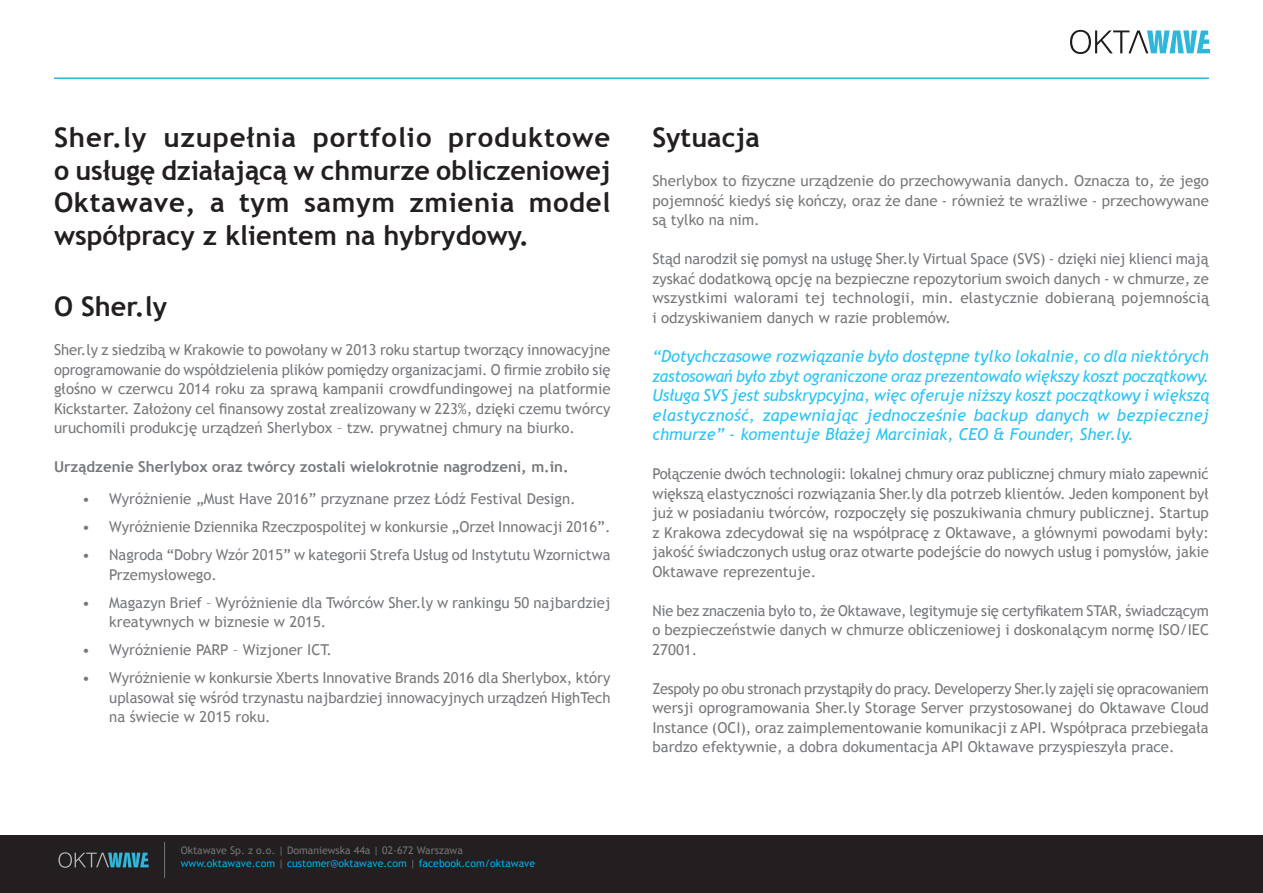
<style>
.page{position:relative;width:1263px;height:893px;background:#fff}
.page>*{position:absolute;margin:0;border:0;box-sizing:border-box;transform-origin:0 0}
.Styl_akapitowy_1{font:700 27px/32.4px "Trebuchet MS";color:#231f20}
.Styl_akapitowy_1-2{font:italic 16.5px/19.5px "Trebuchet MS";color:#2bc4f3;text-align:justify}
.Styl_akapitowy_1-3{font:15px/19.5px "Trebuchet MS";color:#76787b;text-align:justify}
.Styl_akapitowy_1-4{font:700 15px "Trebuchet MS";color:#76787b}
.t1{font:10.5px "Trebuchet MS";color:#00aeef}
.t2{font:10.5px "Trebuchet MS";color:#727477}
.s1{color:#727477}
</style>
<div class="page">
<div style="left:0;top:835px;width:1263px;height:58px;background:#231f20"></div>
<svg style="left:1070px;top:30px;width:140px;height:24px"></svg>
<svg style="left:58px;top:852px;width:91px;height:16px"></svg>
<hr style="left:164px;top:842px;width:1px;height:36px;background:#727477">
<hr style="left:54px;top:77px;width:1155px;height:2px;background:#2eb7da">
<p class="Styl_akapitowy_1" style="left:54px;top:122px;width:558px">Sher.ly uzupełnia portfolio produktowe o usługę działającą w chmurze obliczeniowej</p>
<p class="Styl_akapitowy_1" style="left:54px;top:186px;width:558px">Oktawave, a tym samym zmienia model współpracy z klientem na hybrydowy.</p>
<p class="Styl_akapitowy_1" style="left:54px;top:290px;width:115px">O Sher.ly</p>
<p class="Styl_akapitowy_1-3" style="left:54px;top:340px;width:558px">Sher.ly z siedzibą w Krakowie to powołany w 2013 roku startup tworzący innowacyjne</p>
<p class="Styl_akapitowy_1-3" style="left:54px;top:360px;width:558px">oprogramowanie do współdzielenia plików pomiędzy organizacjami. O firmie zrobiło się</p>
<p class="Styl_akapitowy_1-3" style="left:54px;top:379px;width:558px">głośno w czerwcu 2014 roku za sprawą kampanii crowdfundingowej na platformie<br>Kickstarter. Założony cel finansowy został zrealizowany w 223%, dzięki czemu twórcy</p>
<p class="Styl_akapitowy_1-3" style="left:54px;top:418px;width:522px">uruchomili produkcję urządzeń Sherlybox – tzw. prywatnej chmury na biurko.</p>
<p class="Styl_akapitowy_1-4" style="left:54px;top:457px;width:516px">Urządzenie Sherlybox oraz twórcy zostali wielokrotnie nagrodzeni, m.in.</p>
<p class="Styl_akapitowy_1-3" style="left:82px;top:489px;width:495px">• Wyróżnienie „Must Have 2016” przyznane przez Łódź Festival Design.</p>
<p class="Styl_akapitowy_1-3" style="left:82px;top:517px;width:530px">• Wyróżnienie Dziennika Rzeczpospolitej w konkursie „Orzeł Innowacji 2016”.</p>
<p class="Styl_akapitowy_1-3" style="left:109px;top:545px;width:503px;text-indent:-27px">• Nagroda “Dobry Wzór 2015” w kategorii Strefa Usług od Instytutu Wzornictwa<br>Przemysłowego.</p>
<p class="Styl_akapitowy_1-3" style="left:109px;top:593px;width:503px;text-indent:-27px">• Magazyn Brief – Wyróżnienie dla Twórców Sher.ly w rankingu 50 najbardziej kreatywnych w biznesie w 2015.</p>
<p class="Styl_akapitowy_1-3" style="left:82px;top:640px;width:251px">• Wyróżnienie PARP – Wizjoner ICT.</p>
<p class="Styl_akapitowy_1-3" style="left:109px;top:668px;width:503px;text-indent:-27px">• Wyróżnienie w konkursie Xberts Innovative Brands 2016 dla Sherlybox, który uplasował się wśród trzynastu najbardziej innowacyjnych urządzeń HighTech na świecie w 2015 roku.</p>
<p class="t2" style="left:181px;top:844px;width:284px">Oktawave Sp. z o.o. | Domaniewska 44a | 02-672 Warszawa</p>
<p class="t1" style="left:181px;top:857px;width:356px">www.oktawave.com <span class="s1">|</span> customer@oktawave.com <span class="s1">|</span> facebook.com/oktawave</p>
<p class="Styl_akapitowy_1" style="left:652px;top:122px;width:109px">Sytuacja</p>
<p class="Styl_akapitowy_1-3" style="left:652px;top:172px;width:558px">Sherlybox to fizyczne urządzenie do przechowywania danych. Oznacza to, że jego pojemność kiedyś się kończy, oraz że dane - również te wrażliwe - przechowywane są tylko na nim.</p>
<p class="Styl_akapitowy_1-3" style="left:652px;top:250px;width:558px">Stąd narodził się pomysł na usługę Sher.ly Virtual Space (SVS) - dzięki niej klienci mają</p>
<p class="Styl_akapitowy_1-3" style="left:652px;top:269px;width:558px">zyskać dodatkową opcję na bezpieczne repozytorium swoich danych - w chmurze, ze</p>
<p class="Styl_akapitowy_1-3" style="left:652px;top:289px;width:558px">wszystkimi walorami tej technologii, min. elastycznie dobieraną pojemnością i odzyskiwaniem danych w razie problemów.</p>
<p class="Styl_akapitowy_1-2" style="left:652px;top:347px;width:558px">“Dotychczasowe rozwiązanie było dostępne tylko lokalnie, co dla niektórych zastosowań było zbyt ograniczone oraz prezentowało większy koszt początkowy.<br>Usługa SVS jest subskrypcyjna, więc oferuje niższy koszt początkowy i większą elastyczność, zapewniając jednocześnie backup danych w bezpiecznej chmurze” - komentuje Błażej Marciniak, CEO &amp; Founder, Sher.ly.</p>
<p class="Styl_akapitowy_1-3" style="left:652px;top:464px;width:558px">Połączenie dwóch technologii: lokalnej chmury oraz publicznej chmury miało zapewnić</p>
<p class="Styl_akapitowy_1-3" style="left:652px;top:484px;width:558px">większą elastyczności rozwiązania Sher.ly dla potrzeb klientów. Jeden komponent był już w posiadaniu twórców, rozpoczęły się poszukiwania chmury publicznej. Startup z Krakowa zdecydował się na współpracę z Oktawave, a głównymi powodami były: jakość świadczonych usług oraz otwarte podejście do nowych usług i pomysłów, jakie Oktawave reprezentuje.</p>
<p class="Styl_akapitowy_1-3" style="left:652px;top:601px;width:558px">Nie bez znaczenia było to, że Oktawave, legitymuje się certyfikatem STAR, świadczącym o bezpieczeństwie danych w chmurze obliczeniowej i doskonalącym normę ISO/IEC 27001.</p>
<p class="Styl_akapitowy_1-3" style="left:652px;top:679px;width:558px">Zespoły po obu stronach przystąpiły do pracy. Developerzy Sher.ly zajęli się opracowaniem wersji oprogramowania Sher.ly Storage Server przystosowanej do Oktawave Cloud Instance (OCI), oraz zaimplementowanie komunikacji z API. Współpraca przebiegała bardzo efektywnie, a dobra dokumentacja API Oktawave przyspieszyła prace.</p>
</div>
